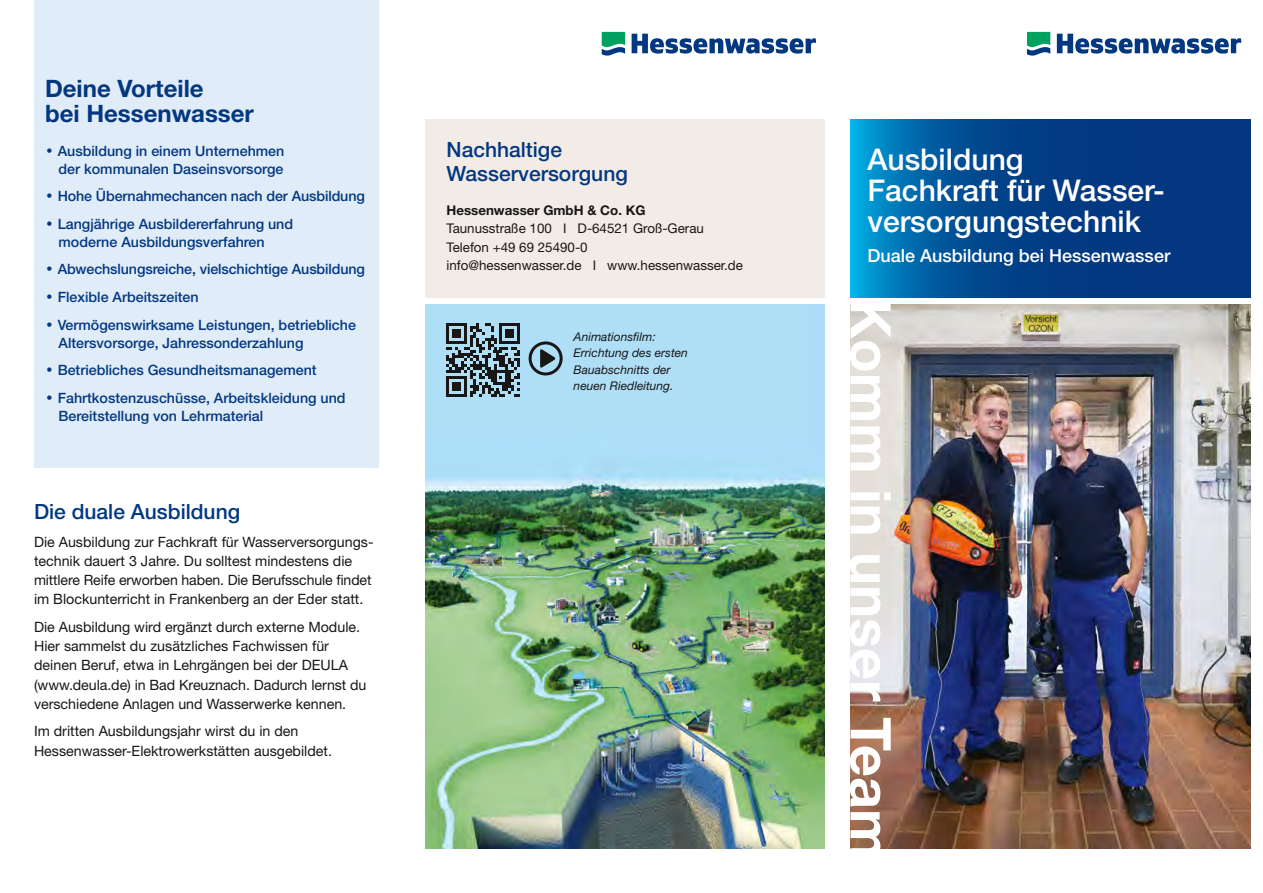
<style>
.page{position:relative;width:1263px;height:893px;background:#fff}
.page>*{position:absolute;margin:0;border:0;box-sizing:border-box;transform-origin:0 0}
.t1{font:700 56.25px "Helvetica Neue";color:#fff}
.t2{font:500 30px/30.8px "Helvetica Neue";color:#fff}
.t3{font:700 24px/25.5px "Helvetica Neue";color:#033881}
.t4{font:500 21px/24px "Helvetica Neue";color:#033881}
.t5{font:500 18px "Helvetica Neue";color:#fff}
.t6{font:14.25px/19.2px "Helvetica Neue";color:#181716}
.t7{font:500 14.25px/17.2px "Helvetica Neue";color:#033881}
.t8{font:13.35px/18.5px "Helvetica Neue";color:#181716}
.t9{font:700 13.35px "Helvetica Neue";color:#181716}
.t10{font:italic 12px/16.5px "Helvetica Neue";color:#181716}
.s1{font-family:"Avant Garde";font-weight:400}
</style>
<div class="page">
<img style="left:850px;top:304px;width:400px;height:544px">
<svg style="left:850px;top:119px;width:400px;height:179px;background:#014c92"></svg>
<div style="left:425px;top:119px;width:400px;height:179px;background:#f3ece6"></div>
<img style="left:425px;top:304px;width:400px;height:544px">
<div style="left:529px;top:341px;width:34px;height:34px;border:3px solid #181716;border-radius:50%"></div>
<svg style="left:540px;top:348px;width:16px;height:21px"></svg>
<svg style="left:446px;top:323px;width:74px;height:74px;background:#5f7580"></svg>
<div style="left:34px;top:0;width:344px;height:468px;background:#e1ecf9"></div>
<svg style="left:1027px;top:32px;width:23px;height:24px"></svg>
<svg style="left:1057px;top:34px;width:184px;height:20px"></svg>
<svg style="left:602px;top:32px;width:23px;height:24px"></svg>
<svg style="left:632px;top:34px;width:184px;height:20px"></svg>
<h3 class="t3" style="left:45px;top:75px;width:210px">Deine Vorteile<br>bei Hessenwasser</h3>
<p class="t7" style="left:45px;top:143px;width:241px;text-align:right"><span class="s1">•</span> Ausbildung in einem Unternehmen der kommunalen Daseinsvorsorge</p>
<p class="t7" style="left:45px;top:188px;width:321px"><span class="s1">•</span> Hohe Übernahmechancen nach der Ausbildung</p>
<p class="t7" style="left:59px;top:216px;width:236px;text-indent:-13px"><span class="s1">•</span> Langjährige Ausbildererfahrung und moderne Ausbildungsverfahren</p>
<p class="t7" style="left:45px;top:261px;width:321px"><span class="s1">•</span> Abwechslungsreiche, vielschichtige Ausbildung</p>
<p class="t7" style="left:45px;top:289px;width:155px"><span class="s1">•</span> Flexible Arbeitszeiten</p>
<p class="t7" style="left:59px;top:316px;width:299px;text-indent:-13px"><span class="s1">•</span> Vermögenswirksame Leistungen, betriebliche<br>Altersvorsorge, Jahressonderzahlung</p>
<p class="t7" style="left:45px;top:362px;width:273px"><span class="s1">•</span> Betriebliches Gesundheitsmanagement</p>
<p class="t7" style="left:59px;top:389px;width:289px;text-indent:-13px"><span class="s1">•</span> Fahrtkostenzuschüsse, Arbeitskleidung und<br>Bereitstellung von Lehrmaterial</p>
<h3 class="t4" style="left:34px;top:499px;width:208px">Die duale Ausbildung</h3>
<p class="t6" style="left:34px;top:532px;width:341px">Die Ausbildung zur Fachkraft für Wasserversorgungs&shy;technik dauert 3 Jahre. Du solltest mindestens die mittlere Reife erworben haben. Die Berufsschule findet im Blockunterricht in Frankenberg an der Eder statt.</p>
<p class="t6" style="left:34px;top:617px;width:334px">Die Ausbildung wird ergänzt durch externe Module.<br>Hier sammelst du zusätzliches Fachwissen für deinen Beruf, etwa in Lehrgängen bei der DEULA (www.deula.de) in Bad Kreuznach. Dadurch lernst du verschiedene Anlagen und Wasserwerke kennen.</p>
<p class="t6" style="left:34px;top:722px;width:299px">Im dritten Ausbildungsjahr wirst du in den<br>Hessenwasser-Elektrowerkstätten ausgebildet.</p>
<h3 class="t4" style="left:446px;top:137px;width:183px">Nachhaltige<br>Wasserversorgung</h3>
<p class="t9" style="left:446px;top:202px;width:200px">Hessenwasser GmbH &amp; Co. KG</p>
<p class="t8" style="left:446px;top:219px;width:298px">Taunusstraße 100 I D-64521 Groß-Gerau<br>Telefon +49 69 25490-0<br>info@hessenwasser.de I www.hessenwasser.de</p>
<p class="t10" style="left:574px;top:328px;width:116px">Animationsfilm:<br>Errichtung des ersten<br>Bauabschnitts der neuen Riedleitung.</p>
<h2 class="t2" style="left:867px;top:144px;width:299px">Ausbildung<br>Fachkraft für Wasser&shy;versorgungstechnik</h2>
<p class="t5" style="left:867px;top:244px;width:304px">Duale Ausbildung bei Hessenwasser</p>
<h1 class="t1" style="left:905px;top:298px;width:562px;rotate:90deg">Komm in unser Team</h1>
</div>
